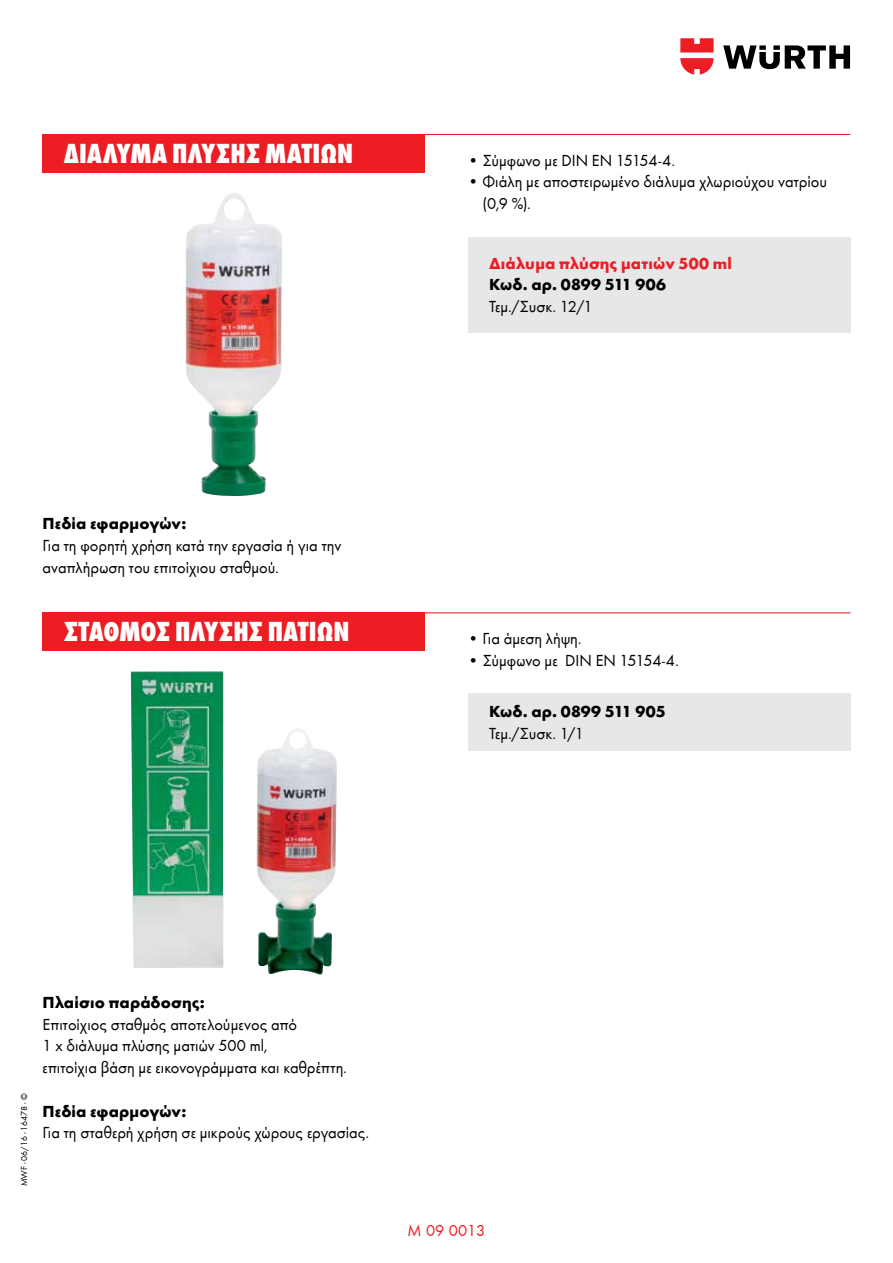
<style>
.page{position:relative;width:893px;height:1263px;background:#fff}
.page>*{position:absolute;margin:0;border:0;box-sizing:border-box;transform-origin:0 0}
.t1{font:800 condensed 28.5px "Wuerth";letter-spacing:.005em;color:#fff}
.t2{font:16.5px/21.8px "Wuerth";color:#000}
.t3{font:700 16.5px "Wuerth";letter-spacing:.005em;color:#000}
.t4{font:700 16.5px "Wuerth";letter-spacing:.015em;color:#ed1d24}
.t5{font:16.5px "Wuerth";color:#ed1d24}
.t6{font:9px "Wuerth";color:#000}
</style>
<div class="page">
<svg style="left:723px;top:45px;width:127px;height:24px"></svg>
<svg style="left:680px;top:38px;width:34px;height:37px"></svg>
<hr style="left:43px;top:134px;width:807px;height:1px;background:#ed1d24">
<div style="left:43px;top:134px;width:382px;height:38px;background:#ed1d24"></div>
<hr style="left:43px;top:612px;width:807px;height:1px;background:#ed1d24">
<div style="left:43px;top:612px;width:382px;height:39px;background:#ed1d24"></div>
<div style="left:468px;top:237px;width:382px;height:96px;background:#e6e7e8"></div>
<div style="left:468px;top:694px;width:382px;height:57px;background:#e6e7e8"></div>
<img style="left:185px;top:193px;width:97px;height:303px">
<img style="left:130px;top:671px;width:207px;height:304px">
<h1 class="t1" style="left:64px;top:133px;width:291px">ΔΙΑΛΥΜΑ ΠΛΥΣΗΣ ΜΑΤΙΩΝ</h1>
<p class="t3" style="left:43px;top:512px;width:145px">Πεδία εφαρμογών:</p>
<p class="t2" style="left:43px;top:534px;width:300px">Για τη φορητή χρήση κατά την εργασία ή για την αναπλήρωση του επιτοίχιου σταθμού.</p>
<h1 class="t1" style="left:64px;top:611px;width:127px">Σταθμος πλυσησ</h1>
<h1 class="t1" style="left:268px;top:611px;width:15px">πατιων</h1>
<p class="t2" style="left:468px;top:149px;width:209px">• Σύμφωνο με DIN EN 15154-4.</p>
<p class="t2" style="left:482px;top:170px;width:346px;text-indent:-15px">• Φιάλη με αποστειρωμένο διάλυμα χλωριούχου νατρίου (0,9 %).</p>
<p class="t4" style="left:489px;top:251px;width:244px">Διάλυμα πλύσης ματιών 500 ml</p>
<p class="t3" style="left:489px;top:273px;width:179px">Κωδ. αρ. 0899 511 906</p>
<p class="t2" style="left:489px;top:295px;width:105px">Τεμ./Συσκ. 12/1</p>
<p class="t2" style="left:468px;top:627px;width:115px">• Για άμεση λήψη.</p>
<p class="t2" style="left:468px;top:649px;width:213px">• Σύμφωνο με DIN EN 15154-4.</p>
<p class="t3" style="left:489px;top:699px;width:178px">Κωδ. αρ. 0899 511 905</p>
<p class="t2" style="left:489px;top:721px;width:96px">Τεμ./Συσκ. 1/1</p>
<p class="t6" style="left:18px;top:1186px;width:95px;rotate:-90deg">MWF - 06/16 - 16478 - ©</p>
<p class="t3" style="left:43px;top:990px;width:164px">Πλαίσιο παράδοσης:</p>
<p class="t2" style="left:43px;top:1012px;width:306px">Επιτοίχιος σταθμός αποτελούμενος από<br>1 x διάλυμα πλύσης ματιών 500 ml,<br>επιτοίχια βάση με εικονογράμματα και καθρέπτη.</p>
<p class="t3" style="left:43px;top:1099px;width:145px">Πεδία εφαρμογών:</p>
<p class="t2" style="left:43px;top:1121px;width:328px">Για τη σταθερή χρήση σε μικρούς χώρους εργασίας.</p>
<p class="t5" style="left:408px;top:1219px;width:79px">M 09 0013</p>
</div>
